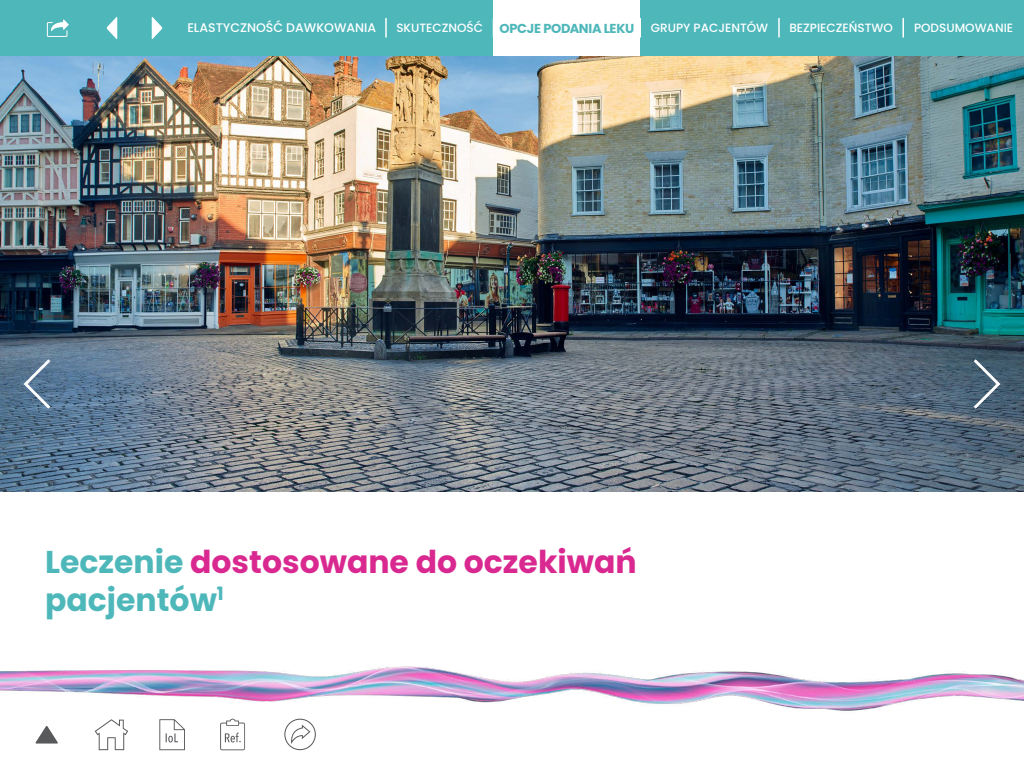
<style>
.page{position:relative;width:1024px;height:768px;background:#fff}
.page>*{position:absolute;margin:0;border:0;box-sizing:border-box;transform-origin:0 0}
.t1{font:700 31.5px/37.8px "Poppins";color:#d92990}
.t2{font:700 13px "Poppins";letter-spacing:-.025em;color:#4eb7ba}
.t3{font:500 12.5px "Poppins";color:#fff}
.t4{font:500 12px "Poppins";color:#fff}
.s1{color:#4eb7ba}
</style>
<div class="page">
<img style="left:0;top:56px;width:1024px;height:435px">
<div style="left:0;top:0;width:1024px;height:56px;background:#4eb7ba"></div>
<svg style="left:107px;top:17px;width:10px;height:22px"></svg>
<svg style="left:152px;top:17px;width:10px;height:22px"></svg>
<svg style="left:46px;top:20px;width:23px;height:17px"></svg>
<svg style="left:98px;top:749px;width:27px;height:1px"></svg>
<svg style="left:294px;top:749px;width:12px;height:1px"></svg>
<div style="left:493px;top:0;width:147px;height:56px;background:#fff"></div>
<svg style="left:385px;top:18px;width:2px;height:19px"></svg>
<svg style="left:640px;top:18px;width:1px;height:19px"></svg>
<svg style="left:778px;top:18px;width:2px;height:19px"></svg>
<svg style="left:902px;top:18px;width:2px;height:19px"></svg>
<svg style="left:220px;top:749px;width:25px;height:1px"></svg>
<svg style="left:159px;top:749px;width:26px;height:1px"></svg>
<svg style="left:971px;top:356px;width:31px;height:56px"></svg>
<svg style="left:22px;top:356px;width:31px;height:56px"></svg>
<img style="left:0;top:666px;width:1024px;height:83px">
<p class="t3" style="left:187px;top:21px;width:190px">ELASTYCZNOŚĆ DAWKOWANIA</p>
<p class="t4" style="left:396px;top:21px;width:88px">SKUTECZNOŚĆ</p>
<p class="t2" style="left:499px;top:20px;width:136px">OPCJE PODANIA LEKU</p>
<p class="t4" style="left:651px;top:21px;width:119px">GRUPY PACJENTÓW</p>
<p class="t4" style="left:789px;top:21px;width:105px">BEZPIECZEŃSTWO</p>
<p class="t4" style="left:914px;top:21px;width:101px">PODSUMOWANIE</p>
<h1 class="t1" style="left:45px;top:543px;width:593px"><span class="s1">Leczenie</span> dostosowane do oczekiwań <span class="s1">pacjentów</span><sup>1</sup></h1>
</div>
